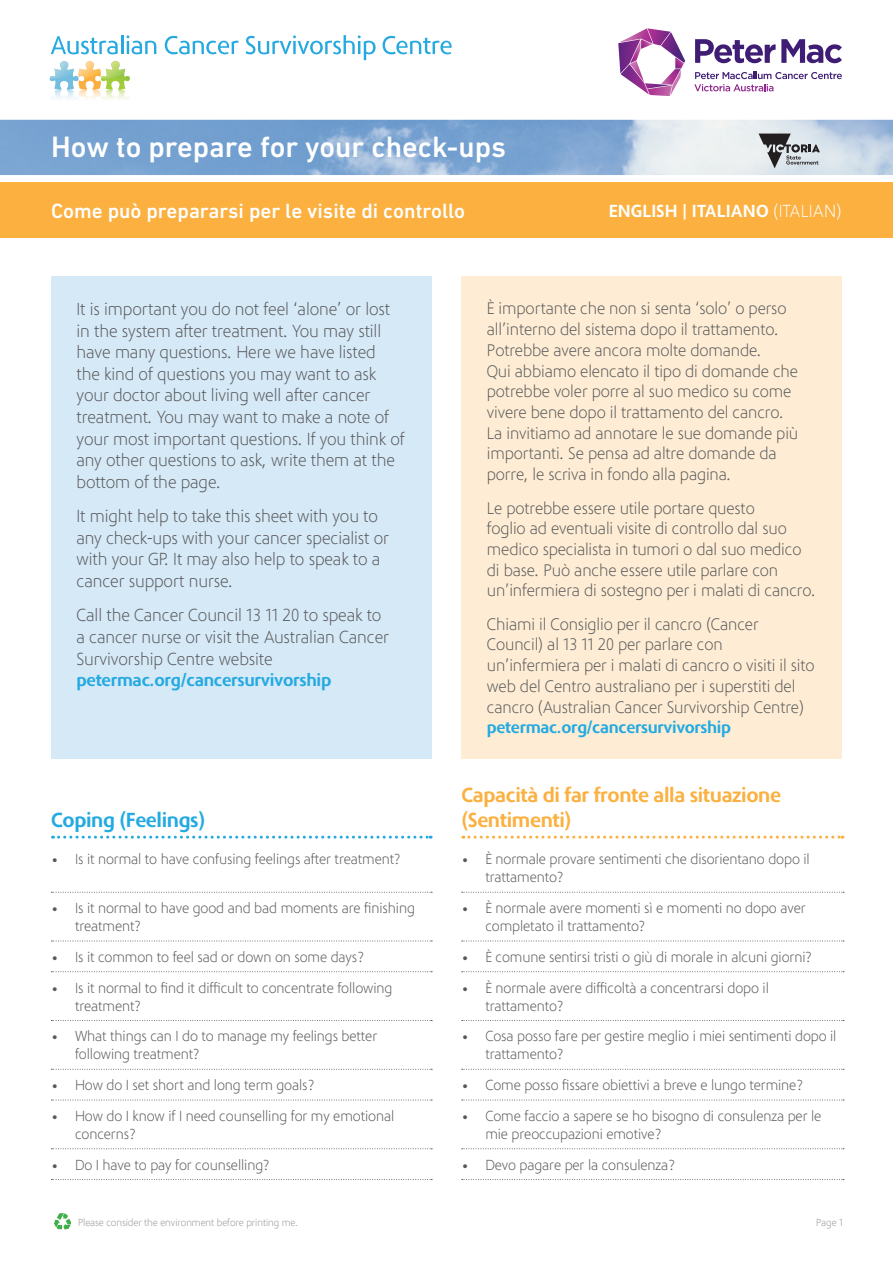
<style>
.page{position:relative;width:893px;height:1263px;background:#fff}
.page>*{position:absolute;margin:0;border:0;box-sizing:border-box;transform-origin:0 0}
.t1{font:500 30px "DIN Next LT Pro";color:#fff}
.Sub_Head_1{font:700 21px/25.2px "Phoenica STD";letter-spacing:-.02em;color:#fbb03f}
.t2{font:500 21px "DIN Next LT Pro";color:#fff}
.Sub_Head_1-2{font:700 21px "Phoenica STD";letter-spacing:-.02em;color:#24aae1}
.Intro_Text{font:300 18px/21.6px "Phoenica STD";letter-spacing:-.02em;color:#57585a}
.t3{font:700 18px "Phoenica STD";color:#fff}
.Intro_Text-2{font:300 17.25px/20.7px "Phoenica STD";letter-spacing:-.02em;color:#57585a}
.t4{font:300 15px/18px "Phoenica STD";letter-spacing:-.02em;color:#57585a}
.t5{font:300 10.5px "Phoenica STD";letter-spacing:-.02em;color:#939598}
.s1{font-weight:300}
.s2{font-weight:700;color:#24aae1}
</style>
<div class="page">
<img style="left:0;top:120px;width:893px;height:55px">
<svg style="left:54px;top:1213px;width:17px;height:17px"></svg>
<svg style="left:758px;top:134px;width:62px;height:34px;background:#a0a4a8"></svg>
<svg style="left:51px;top:35px;width:105px;height:19px"></svg>
<svg style="left:165px;top:36px;width:74px;height:18px"></svg>
<svg style="left:246px;top:35px;width:130px;height:25px"></svg>
<svg style="left:383px;top:36px;width:69px;height:18px"></svg>
<svg style="left:49px;top:61px;width:81px;height:29px"></svg>
<svg style="left:50px;top:90px;width:29px;height:8px"></svg>
<svg style="left:79px;top:90px;width:22px;height:9px"></svg>
<svg style="left:101px;top:90px;width:29px;height:9px"></svg>
<svg style="left:695px;top:39px;width:147px;height:24px"></svg>
<svg style="left:694px;top:72px;width:148px;height:19px"></svg>
<svg style="left:618px;top:28px;width:67px;height:68px"></svg>
<div style="left:0;top:183px;width:893px;height:55px;background:#fbb03f"></div>
<div style="left:51px;top:276px;width:381px;height:483px;background:#d6e9f7"></div>
<div style="left:461px;top:276px;width:381px;height:483px;background:#feedd4"></div>
<svg style="left:53px;top:836px;width:378px;height:3px"></svg>
<svg style="left:51px;top:892px;width:381px;height:1px"></svg>
<svg style="left:51px;top:940px;width:381px;height:1px"></svg>
<svg style="left:51px;top:971px;width:381px;height:1px"></svg>
<svg style="left:51px;top:1020px;width:381px;height:1px"></svg>
<svg style="left:51px;top:1069px;width:381px;height:1px"></svg>
<svg style="left:51px;top:1100px;width:381px;height:1px"></svg>
<svg style="left:51px;top:1148px;width:381px;height:1px"></svg>
<svg style="left:51px;top:1179px;width:381px;height:1px"></svg>
<svg style="left:463px;top:836px;width:380px;height:3px"></svg>
<svg style="left:462px;top:892px;width:382px;height:1px"></svg>
<svg style="left:462px;top:940px;width:382px;height:1px"></svg>
<svg style="left:462px;top:971px;width:382px;height:1px"></svg>
<svg style="left:462px;top:1020px;width:382px;height:1px"></svg>
<svg style="left:462px;top:1069px;width:382px;height:1px"></svg>
<svg style="left:462px;top:1100px;width:382px;height:1px"></svg>
<svg style="left:462px;top:1148px;width:382px;height:1px"></svg>
<svg style="left:462px;top:1179px;width:382px;height:1px"></svg>
<h1 class="t1" style="left:51px;top:129px;width:456px">How to prepare for your check-ups</h1>
<h2 class="t2" style="left:51px;top:199px;width:416px">Come può prepararsi per le visite di controllo</h2>
<p class="t3" style="left:609px;top:201px;width:234px">ENGLISH | ITALIANO <span class="s1">(ITALIAN)</span></p>
<p class="Intro_Text" style="left:77px;top:299px;width:330px">It is important you do not feel ‘alone’ or lost in the system after treatment. You may still have many questions. Here we have listed<br>the kind of questions you may want to ask your doctor about living well after cancer treatment. You may want to make a note of your most important questions. If you think of any other questions to ask, write them at the bottom of the page.</p>
<p class="Intro_Text" style="left:77px;top:506px;width:314px">It might help to take this sheet with you to any check-ups with your cancer specialist or with your GP. It may also help to speak to a cancer support nurse.</p>
<p class="Intro_Text" style="left:77px;top:605px;width:314px">Call the Cancer Council 13 11 20 to speak to a cancer nurse or visit the Australian Cancer Survivorship Centre website <span class="s2">petermac.org/cancersurvivorship</span></p>
<p class="Sub_Head_1-2" style="left:51px;top:809px;width:156px">Coping (Feelings)</p>
<p class="t4" style="left:51px;top:851px;width:351px">• Is it normal to have confusing feelings after treatment?</p>
<p class="t4" style="left:75px;top:899px;width:342px;text-indent:-24px">• Is it normal to have good and bad moments are finishing treatment?</p>
<p class="t4" style="left:51px;top:948px;width:315px">• Is it common to feel sad or down on some days?</p>
<p class="t4" style="left:75px;top:979px;width:319px;text-indent:-24px">• Is it normal to find it difficult to concentrate following treatment?</p>
<p class="t4" style="left:75px;top:1028px;width:304px;text-indent:-24px">• What things can I do to manage my feelings better following treatment?</p>
<p class="t4" style="left:51px;top:1076px;width:265px">• How do I set short and long term goals?</p>
<p class="t4" style="left:75px;top:1107px;width:321px;text-indent:-24px">• How do I know if I need counselling for my emotional concerns?</p>
<p class="t4" style="left:51px;top:1156px;width:220px">• Do I have to pay for counselling?</p>
<p class="Intro_Text-2" style="left:487px;top:299px;width:313px">È importante che non si senta ‘solo’ o perso all’interno del sistema dopo il trattamento.<br>Potrebbe avere ancora molte domande.<br>Qui abbiamo elencato il tipo di domande che potrebbe voler porre al suo medico su come vivere bene dopo il trattamento del cancro.<br>La invitiamo ad annotare le sue domande più importanti. Se pensa ad altre domande da porre, le scriva in fondo alla pagina.</p>
<p class="Intro_Text-2" style="left:487px;top:498px;width:331px">Le potrebbe essere utile portare questo<br>foglio ad eventuali visite di controllo dal suo medico specialista in tumori o dal suo medico di base. Può anche essere utile parlare con un’infermiera di sostegno per i malati di cancro.</p>
<p class="Intro_Text-2" style="left:487px;top:614px;width:329px">Chiami il Consiglio per il cancro (Cancer Council) al 13 11 20 per parlare con un’infermiera per i malati di cancro o visiti il sito web del Centro australiano per i superstiti del cancro (Australian Cancer Survivorship Centre) <span class="s2">petermac.org/cancersurvivorship</span></p>
<p class="Sub_Head_1" style="left:461px;top:783px;width:321px">Capacità di far fronte alla situazione (Sentimenti)</p>
<p class="t4" style="left:485px;top:851px;width:326px;text-indent:-24px">• È normale provare sentimenti che disorientano dopo il trattamento?</p>
<p class="t4" style="left:485px;top:899px;width:322px;text-indent:-24px">• È normale avere momenti sì e momenti no dopo aver completato il trattamento?</p>
<p class="t4" style="left:461px;top:948px;width:352px">• È comune sentirsi tristi o giù di morale in alcuni giorni?</p>
<p class="t4" style="left:485px;top:979px;width:285px;text-indent:-24px">• È normale avere difficoltà a concentrarsi dopo il trattamento?</p>
<p class="t4" style="left:485px;top:1028px;width:353px;text-indent:-24px">• Cosa posso fare per gestire meglio i miei sentimenti dopo il trattamento?</p>
<p class="t4" style="left:461px;top:1076px;width:344px">• Come posso fissare obiettivi a breve e lungo termine?</p>
<p class="t4" style="left:485px;top:1107px;width:338px;text-indent:-24px">• Come faccio a sapere se ho bisogno di consulenza per le mie preoccupazioni emotive?</p>
<p class="t4" style="left:461px;top:1156px;width:216px">• Devo pagare per la consulenza?</p>
<p class="t5" style="left:78px;top:1217px;width:222px">Please consider the environment before printing me.</p>
<p class="t5" style="left:816px;top:1217px;width:28px">Page 1</p>
</div>
